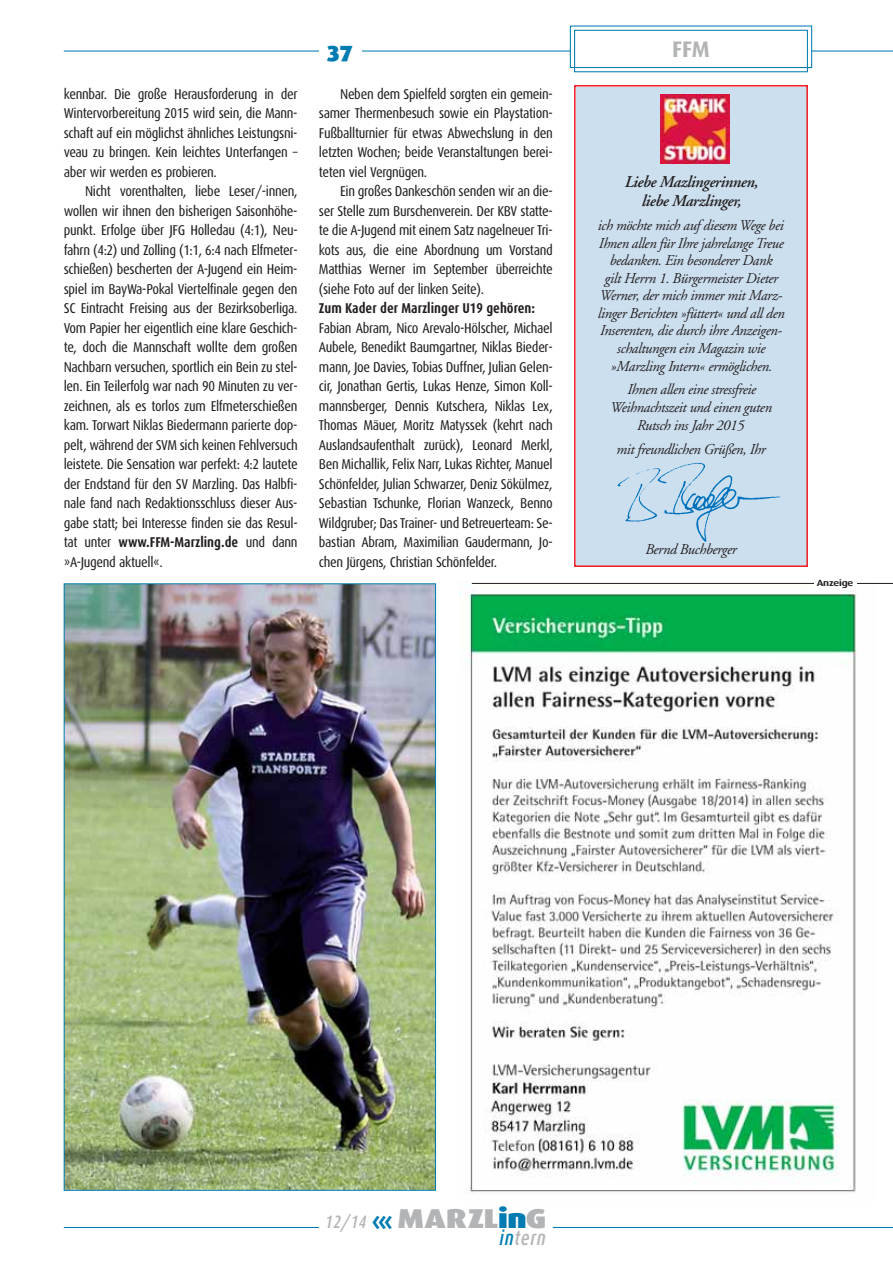
<style>
.page{position:relative;width:893px;height:1263px;background:#fff}
.page>*{position:absolute;margin:0;border:0;box-sizing:border-box;transform-origin:0 0}
.t1{font:900 27.3px "Dax Wide";letter-spacing:-.015em;color:#b2b4b6}
.t2{font:22.5px "Dax Bold Caps";color:#b2b4b6}
.t3{font:22.5px "Dax Black Caps";color:#007cb2}
.t4{font:italic 500 20.7px "Dax Condensed";letter-spacing:.045em;color:#b2b4b6;scale:.91 1}
.t5{font:italic 600 16.5px/18.9px "Adobe Garamond";letter-spacing:-.025em;color:#231f20;text-align:center}
.t6{font:italic 15px/17.5px "Adobe Garamond";letter-spacing:-.025em;color:#231f20;text-align:center}
.t7{font:14.25px/19.5px "Dax Condensed";letter-spacing:-.025em;color:#231f20;text-align:justify}
.t8{font:700 14.25px "Dax Condensed";color:#231f20}
.t9{font:700 9px "Dax Wide";letter-spacing:-.02em;color:#231f20}
.s1{font-weight:700}
.s2{font-family:"Dax Condensed";font-weight:500;font-style:italic;font-size:18px}
.s3{font-weight:700;font-size:28.5px;color:#007cb2}
.s4{color:#007cb2}
</style>
<div class="page">
<hr style="left:64px;top:50px;width:829px;height:2px;background:#007cb2">
<svg style="left:569px;top:25px;width:244px;height:48px"></svg>
<div style="left:319px;top:30px;width:42px;height:42px;background:#fff"></div>
<hr style="left:64px;top:1227px;width:255px;height:1px;background:#007cb2">
<hr style="left:553px;top:1227px;width:340px;height:1px;background:#007cb2">
<img style="left:459px;top:582px;width:416px;height:611px">
<hr style="left:472px;top:583px;width:421px;height:1px;background:#231f20">
<div style="left:814px;top:579px;width:42px;height:11px;background:#fff"></div>
<img style="left:66px;top:585px;width:368px;height:604px">
<div style="left:576px;top:87px;width:230px;height:478px;background:#ccdfef"></div>
<div style="left:574px;top:85px;width:234px;height:482px;border:2px solid #ed1c24"></div>
<img style="left:660px;top:95px;width:69px;height:68px">
<img style="left:617px;top:462px;width:164px;height:80px">
<p class="t7" style="left:64px;top:85px;width:235px">kennbar. Die große Herausforderung in der Wintervorbereitung 2015 wird sein, die Mann&shy;schaft auf ein möglichst ähnliches Leistungsni&shy;veau zu bringen. Kein leichtes Unterfangen – aber wir werden es probieren.</p>
<p class="t7" style="left:64px;top:182px;width:235px;text-indent:21px">Nicht vorenthalten, liebe Leser/-innen, wollen wir ihnen den bisherigen Saisonhöhe&shy;punkt. Erfolge über JFG Holledau (4:1), Neu&shy;fahrn (4:2) und Zolling (1:1, 6:4 nach Elfmeter&shy;schießen) bescherten der A-Jugend ein Heim&shy;spiel im BayWa-Pokal Viertelfinale gegen den SC Eintracht Freising aus der Bezirksoberliga.<br>Vom Papier her eigentlich eine klare Geschich&shy;te, doch die Mannschaft wollte dem großen Nachbarn versuchen, sportlich ein Bein zu stel&shy;len. Ein Teilerfolg war nach 90 Minuten zu ver&shy;zeichnen, als es torlos zum Elfmeterschießen kam. Torwart Niklas Biedermann parierte dop&shy;pelt, während der SVM sich keinen Fehlversuch leistete. Die Sensation war perfekt: 4:2 lautete der Endstand für den SV Marzling. Das Halbfi&shy;nale fand nach Redaktionsschluss dieser Aus&shy;gabe statt; bei Interesse finden sie das Resul&shy;tat unter <span class="s1">www.FFM-Marzling.de</span> und dann »A-Jugend aktuell«.</p>
<h2 class="t3" style="left:327px;top:37px;width:27px">37</h2>
<h2 class="t2" style="left:672px;top:36px;width:39px">FFM</h2>
<p class="t7" style="left:319px;top:85px;width:235px;text-indent:21px">Neben dem Spielfeld sorgten ein gemein&shy;samer Thermenbesuch sowie ein Playstation-Fußballturnier für etwas Abwechslung in den letzten Wochen; beide Veranstaltungen berei&shy;teten viel Vergnügen.</p>
<p class="t7" style="left:319px;top:182px;width:235px;text-indent:21px">Ein großes Dankeschön senden wir an die&shy;ser Stelle zum Burschenverein. Der KBV statte&shy;te die A-Jugend mit einem Satz nagelneuer Tri&shy;kots aus, die eine Abordnung um Vorstand Matthias Werner im September überreichte (siehe Foto auf der linken Seite).</p>
<p class="t8" style="left:319px;top:301px;width:218px">Zum Kader der Marzlinger U19 gehören:</p>
<p class="t7" style="left:319px;top:319px;width:235px">Fabian Abram, Nico Arevalo-Hölscher, Michael Aubele, Benedikt Baumgartner, Niklas Bieder&shy;mann, Joe Davies, Tobias Duffner, Julian Gelen&shy;cir, Jonathan Gertis, Lukas Henze, Simon Koll&shy;mannsberger, Dennis Kutschera, Niklas Lex, Thomas Mäuer, Moritz Matyssek (kehrt nach Auslandsaufenthalt zurück), Leonard Merkl, Ben Michallik, Felix Narr, Lukas Richter, Manuel Schönfelder, Julian Schwarzer, Deniz Sökülmez, Sebastian Tschunke, Florian Wanzeck, Benno Wildgruber; Das Trainer- und Betreuerteam: Se&shy;bastian Abram, Maximilian Gaudermann, Jo&shy;chen Jürgens, Christian Schönfelder.</p>
<p class="t5" style="left:624px;top:174px;width:135px">Liebe Mazlingerinnen, liebe Marzlinger,</p>
<p class="t6" style="left:597px;top:218px;width:189px">ich möchte mich auf diesem Wege bei Ihnen allen für Ihre jahrelange Treue bedanken. Ein besonderer Dank<br>gilt Herrn 1. Bürgermeister Dieter Werner, der mich immer mit Marz&shy;linger Berichten »füttert« und all den Inserenten, die durch ihre Anzeigen&shy;schaltungen ein Magazin wie »Marzling Intern« ermöglichen.</p>
<p class="t6" style="left:610px;top:382px;width:163px">Ihnen allen eine stressfreie<br>Weihnachtszeit und einen guten<br>Rutsch ins Jahr 2015</p>
<p class="t6" style="left:616px;top:441px;width:151px">mit freundlichen Grüßen, Ihr</p>
<p class="t6" style="left:645px;top:542px;width:93px">Bernd Buchberger</p>
<p class="t9" style="left:817px;top:577px;width:38px">Anzeige</p>
<h1 class="t1" style="left:325px;top:1209px;width:223px"><span class="s2">12/14</span> <span class="s3">‹‹‹</span> MARZL<span class="s4">in</span>G</h1>
<h3 class="t4" style="left:500px;top:1226px;width:52px"><span class="s4">in</span>tern</h3>
</div>
